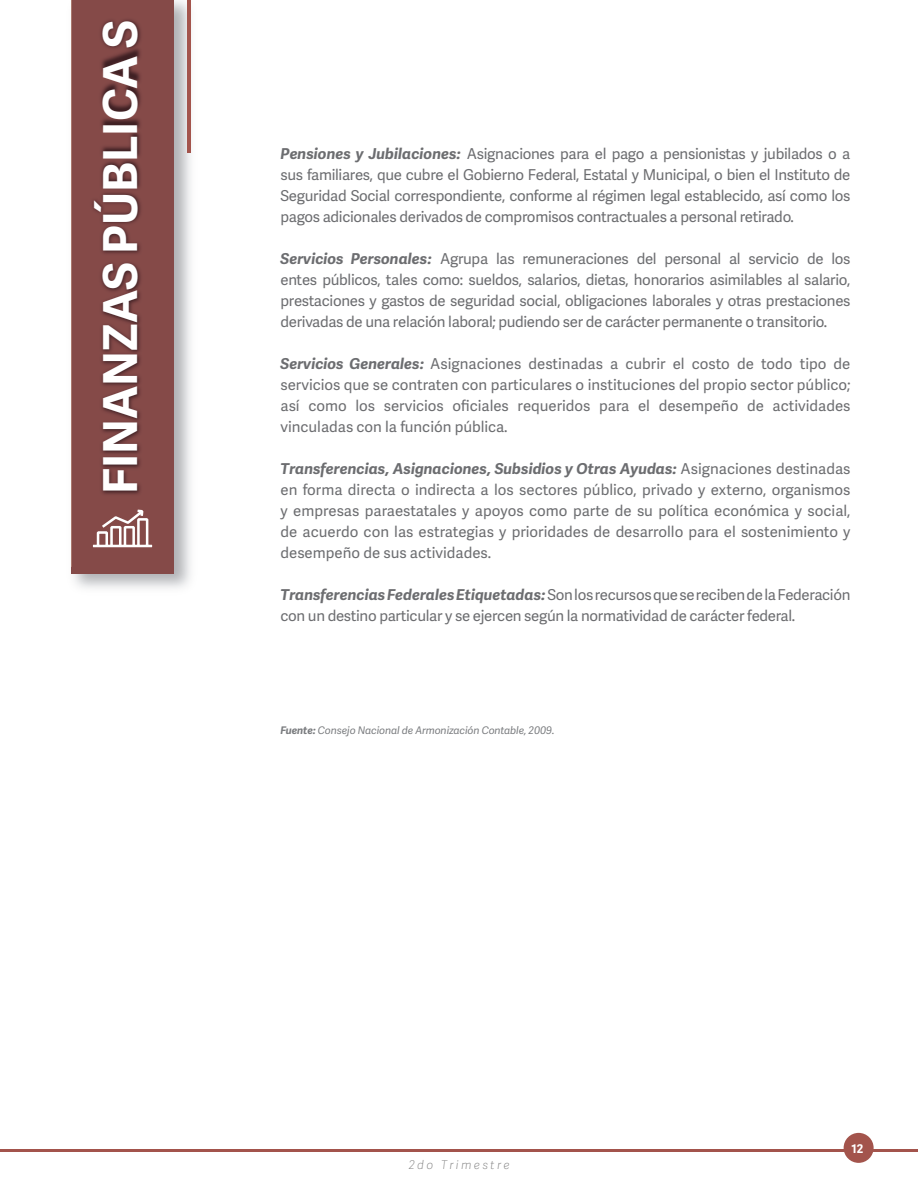
<style>
.page{position:relative;width:918px;height:1188px;background:#fff}
.page>*{position:absolute;margin:0;border:0;box-sizing:border-box;transform-origin:0 0}
.t1{font:700 46.8px "Adelle Sans";color:#fff}
.t2{font:15px/21px "Adelle Sans";letter-spacing:-.02em;color:#6c6d70;text-align:justify}
.t3{font:italic 100 12px "Adelle Sans";letter-spacing:.2em;color:#808080}
.t4{font:700 12px "Adelle Sans";color:#fff}
.t5{font:italic 10.5px "Adelle Sans";letter-spacing:-.01em;color:#7a7c7f}
.s1{font-weight:700;font-style:italic}
.s2{font-weight:700}
</style>
<div class="page">
<div style="left:71px;top:0;width:103px;height:574px;background:#854a48"></div>
<hr style="left:187px;top:0;width:4px;height:153px;background:#a3544c">
<img style="left:187px;top:153px;width:1px;height:436px">
<img style="left:71px;top:0;width:82px;height:567px">
<hr style="left:0;top:1149px;width:918px;height:3px;background:#a3544c">
<div style="left:844px;top:1133px;width:30px;height:30px;background:#a3544c;border-radius:50%"></div>
<h1 class="t1" style="left:86px;top:494px;width:476px;rotate:-90deg">FINANZAS PÚBLICA S</h1>
<p class="t2" style="left:280px;top:143px;width:572px"><span class="s1">Pensiones y Jubilaciones:</span> Asignaciones para el pago a pensionistas y jubilados o a sus familiares, que cubre el Gobierno Federal, Estatal y Municipal, o bien el Instituto de Seguridad Social correspondiente, conforme al régimen legal establecido, así como los pagos adicionales derivados de compromisos contractuales a personal retirado.</p>
<p class="t2" style="left:280px;top:248px;width:572px"><span class="s1">Servicios Personales:</span> Agrupa las remuneraciones del personal al servicio de los entes públicos, tales como: sueldos, salarios, dietas, honorarios asimilables al salario, prestaciones y gastos de seguridad social, obligaciones laborales y otras prestaciones derivadas de una relación laboral; pudiendo ser de carácter permanente o transitorio.</p>
<p class="t2" style="left:280px;top:353px;width:572px"><span class="s1">Servicios Generales:</span> Asignaciones destinadas a cubrir el costo de todo tipo de servicios que se contraten con particulares o instituciones del propio sector público; así como los servicios oficiales requeridos para el desempeño de actividades vinculadas con la función pública.</p>
<p class="t2" style="left:280px;top:458px;width:572px"><span class="s1">Transferencias, Asignaciones, Subsidios y Otras Ayudas:</span> Asignaciones destinadas en forma directa o indirecta a los sectores público, privado y externo, organismos y empresas paraestatales y apoyos como parte de su política económica y social, de acuerdo con las estrategias y prioridades de desarrollo para el sostenimiento y desempeño de sus actividades.</p>
<p class="t2" style="left:280px;top:584px;width:572px"><span class="s1">Transferencias Federales Etiquetadas:</span> Son los recursos que se reciben de la Federación con un destino particular y se ejercen según la normatividad de carácter federal.</p>
<p class="t5" style="left:280px;top:723px;width:275px"><span class="s2">Fuente:</span> Consejo Nacional de Armonización Contable, 2009.</p>
<p class="t3" style="left:409px;top:1156px;width:102px">2do Trimestre</p>
<p class="t4" style="left:852px;top:1140px;width:13px">12</p>
</div>
